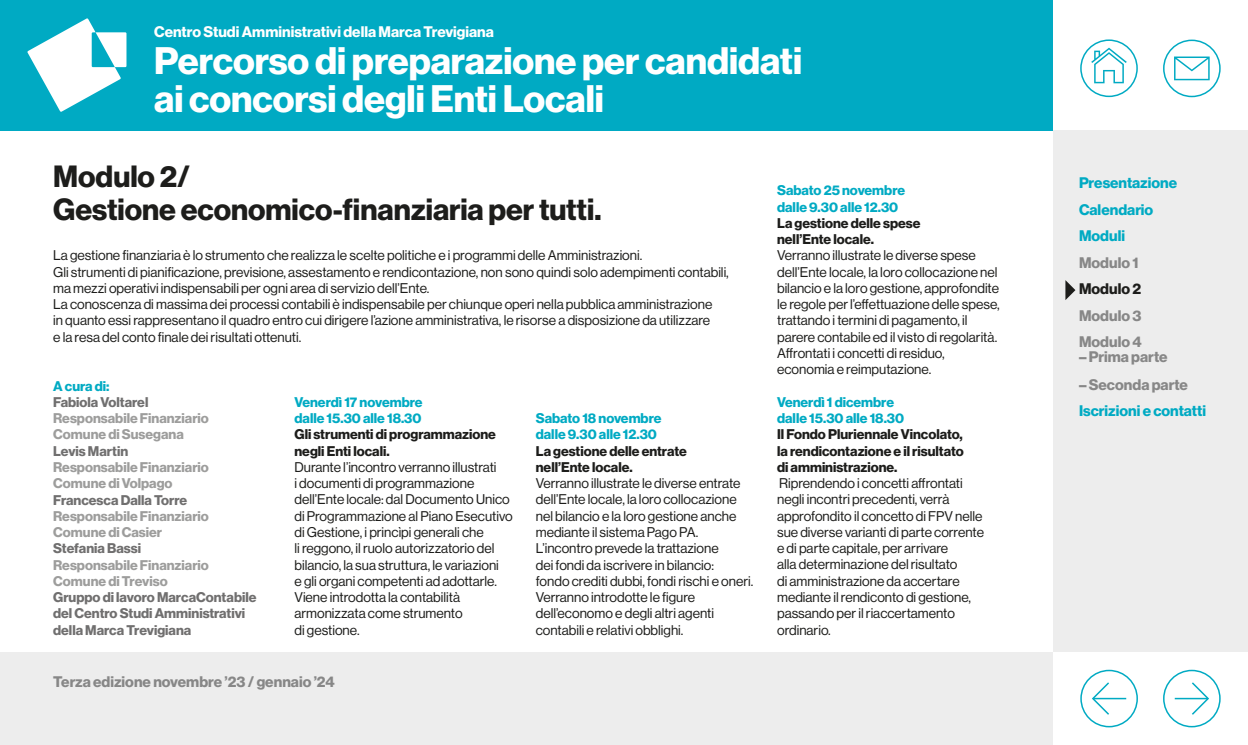
<style>
.page{position:relative;width:1248px;height:745px;background:#fff}
.page>*{position:absolute;margin:0;border:0;box-sizing:border-box;transform-origin:0 0}
.t1{font:37.5px/37.5px "N Haas Grotesk DS Pro 75 Bd";letter-spacing:-.005em;color:#fff}
.t2{font:30px/32.5px "N Haas Grotesk DS Pro 75 Bd";color:#1d1d1b}
.t3{font:15px "N Haas Grotesk DS Pro 75 Bd";color:#878787}
.t4{font:15px/26.5px "N Haas Grotesk DS Pro 75 Bd";color:#00aac3}
.t5{font:15px "N Haas Grotesk DS Pro 75 Bd";color:#fff}
.t6{font:15px "N Haas Grotesk DS Pro 75 Bd";letter-spacing:.005em;color:#1d1d1b}
.t7{font:13.75px/16.2px "N Haas Grotesk DS Pro 55 Rg";color:#1d1d1b}
.t8{font:13.75px/16.2px "N Haas Grotesk DS Pro 75 Bd";color:#1d1d1b}
.t9{font:13.75px/16.2px "N Haas Grotesk DS Pro 75 Bd";color:#9d9d9c}
.t10{font:13.75px/16.2px "N Haas Grotesk DS Pro 75 Bd";color:#00aac3}
.t11{font:13.75px/16.2px "N Haas Grotesk DS Pro 75 Bd";color:#706f6f}
</style>
<div class="page">
<div style="left:1052px;top:130px;width:195px;height:521px;background:#ededed"></div>
<div style="left:0;top:0;width:1052px;height:130px;background:#00aac3"></div>
<svg style="left:27px;top:18px;width:99px;height:94px"></svg>
<div style="left:0;top:651px;width:1052px;height:93px;background:#ededed"></div>
<svg style="left:1065px;top:280px;width:10px;height:20px"></svg>
<div style="left:1080px;top:39px;width:57px;height:58px;border:2px solid #00aac3;border-radius:50%"></div>
<svg style="left:1091px;top:48px;width:35px;height:35px"></svg>
<div style="left:1162px;top:40px;width:58px;height:57px;border:2px solid #00aac3;border-radius:50%"></div>
<svg style="left:1174px;top:56px;width:35px;height:24px"></svg>
<div style="left:1080px;top:669px;width:57px;height:58px;border:2px solid #00aac3;border-radius:50%"></div>
<svg style="left:1092px;top:682px;width:18px;height:33px"></svg>
<hr style="left:1093px;top:697px;width:33px;height:1px;background:#00aac3">
<div style="left:1162px;top:669px;width:58px;height:58px;border:2px solid #00aac3;border-radius:50%"></div>
<svg style="left:1190px;top:682px;width:19px;height:33px"></svg>
<hr style="left:1174px;top:697px;width:33px;height:1px;background:#00aac3">
<p class="t5" style="left:154px;top:23px;width:341px">Centro Studi Amministrativi della Marca Trevigiana</p>
<h1 class="t1" style="left:154px;top:43px;width:649px">Percorso di preparazione per candidati ai concorsi degli Enti Locali</h1>
<h2 class="t2" style="left:53px;top:161px;width:550px">Modulo 2/<br>Gestione economico-finanziaria per tutti.</h2>
<p class="t7" style="left:53px;top:247px;width:677px">La gestione finanziaria è lo strumento che realizza le scelte politiche e i programmi delle Amministrazioni.<br>Gli strumenti di pianificazione, previsione, assestamento e rendicontazione, non sono quindi solo adempimenti contabili, ma mezzi operativi indispensabili per ogni area di servizio dell’Ente.<br>La conoscenza di massima dei processi contabili è indispensabile per chiunque operi nella pubblica amministrazione<br>in quanto essi rappresentano il quadro entro cui dirigere l’azione amministrativa, le risorse a disposizione da utilizzare<br>e la resa del conto finale dei risultati ottenuti.</p>
<p class="t10" style="left:53px;top:377px;width:58px">A cura di:</p>
<p class="t11" style="left:53px;top:394px;width:97px">Fabiola Voltarel</p>
<p class="t9" style="left:53px;top:410px;width:157px">Responsabile Finanziario<br>Comune di Susegana</p>
<p class="t11" style="left:53px;top:442px;width:77px">Levis Martin</p>
<p class="t9" style="left:53px;top:459px;width:157px">Responsabile Finanziario<br>Comune di Volpago</p>
<p class="t11" style="left:53px;top:491px;width:136px">Francesca Dalla Torre</p>
<p class="t9" style="left:53px;top:507px;width:157px">Responsabile Finanziario<br>Comune di Casier</p>
<p class="t11" style="left:53px;top:540px;width:89px">Stefania Bassi</p>
<p class="t9" style="left:53px;top:556px;width:157px">Responsabile Finanziario<br>Comune di Treviso</p>
<p class="t11" style="left:53px;top:589px;width:205px">Gruppo di lavoro MarcaContabile del Centro Studi Amministrativi della Marca Trevigiana</p>
<p class="t10" style="left:294px;top:394px;width:130px">Venerdì 17 novembre dalle 15.30 alle 18.30</p>
<p class="t8" style="left:294px;top:426px;width:203px">Gli strumenti di programmazione negli Enti locali.</p>
<p class="t7" style="left:294px;top:458px;width:220px">Durante l’incontro verranno illustrati<br>i documenti di programmazione dell’Ente locale: dal Documento Unico di Programmazione al Piano Esecutivo di Gestione, i princìpi generali che<br>li reggono, il ruolo autorizzatorio del bilancio, la sua struttura, le variazioni<br>e gli organi competenti ad adottarle.<br>Viene introdotta la contabilità armonizzata come strumento<br>di gestione.</p>
<p class="t3" style="left:53px;top:672px;width:283px">Terza edizione novembre ’23 / gennaio ’24</p>
<p class="t10" style="left:535px;top:410px;width:127px">Sabato 18 novembre dalle 9.30 alle 12.30</p>
<p class="t8" style="left:535px;top:442px;width:152px">La gestione delle entrate nell’Ente locale.</p>
<p class="t7" style="left:535px;top:475px;width:219px">Verranno illustrate le diverse entrate dell’Ente locale, la loro collocazione nel bilancio e la loro gestione anche mediante il sistema Pago PA.<br>L’incontro prevede la trattazione<br>dei fondi da iscrivere in bilancio:<br>fondo crediti dubbi, fondi rischi e oneri.<br>Verranno introdotte le figure dell’economo e degli altri agenti contabili e relativi obblighi.</p>
<p class="t10" style="left:777px;top:182px;width:129px">Sabato 25 novembre dalle 9.30 alle 12.30</p>
<p class="t8" style="left:777px;top:215px;width:145px">La gestione delle spese nell’Ente locale.</p>
<p class="t7" style="left:777px;top:247px;width:224px">Verranno illustrate le diverse spese dell’Ente locale, la loro collocazione nel bilancio e la loro gestione, approfondite le regole per l’effettuazione delle spese, trattando i termini di pagamento, il parere contabile ed il visto di regolarità.<br>Affrontati i concetti di residuo, economia e reimputazione.</p>
<p class="t10" style="left:777px;top:394px;width:128px">Venerdì 1 dicembre dalle 15.30 alle 18.30</p>
<p class="t8" style="left:777px;top:426px;width:188px;text-align:justify">Il Fondo Pluriennale Vincolato, la rendicontazione e il risultato di amministrazione.</p>
<p class="t7" style="left:777px;top:475px;width:208px">Riprendendo i concetti affrontati negli incontri precedenti, verrà approfondito il concetto di FPV nelle sue diverse varianti di parte corrente e di parte capitale, per arrivare<br>alla determinazione del risultato<br>di amministrazione da accertare mediante il rendiconto di gestione, passando per il riaccertamento ordinario.</p>
<p class="t4" style="left:1078px;top:170px;width:100px">Presentazione</p>
<p class="t4" style="left:1078px;top:196px;width:76px">Calendario<br>Moduli</p>
<p class="t3" style="left:1078px;top:253px;width:61px">Modulo 1</p>
<p class="t6" style="left:1078px;top:280px;width:64px">Modulo 2</p>
<p class="t3" style="left:1078px;top:307px;width:64px">Modulo 3</p>
<p class="t3" style="left:1078px;top:333px;width:64px">Modulo 4</p>
<p class="t3" style="left:1078px;top:348px;width:90px">– Prima parte</p>
<p class="t3" style="left:1078px;top:375px;width:110px">– Seconda parte</p>
<p class="t4" style="left:1078px;top:397px;width:128px">Iscrizioni e contatti</p>
</div>
